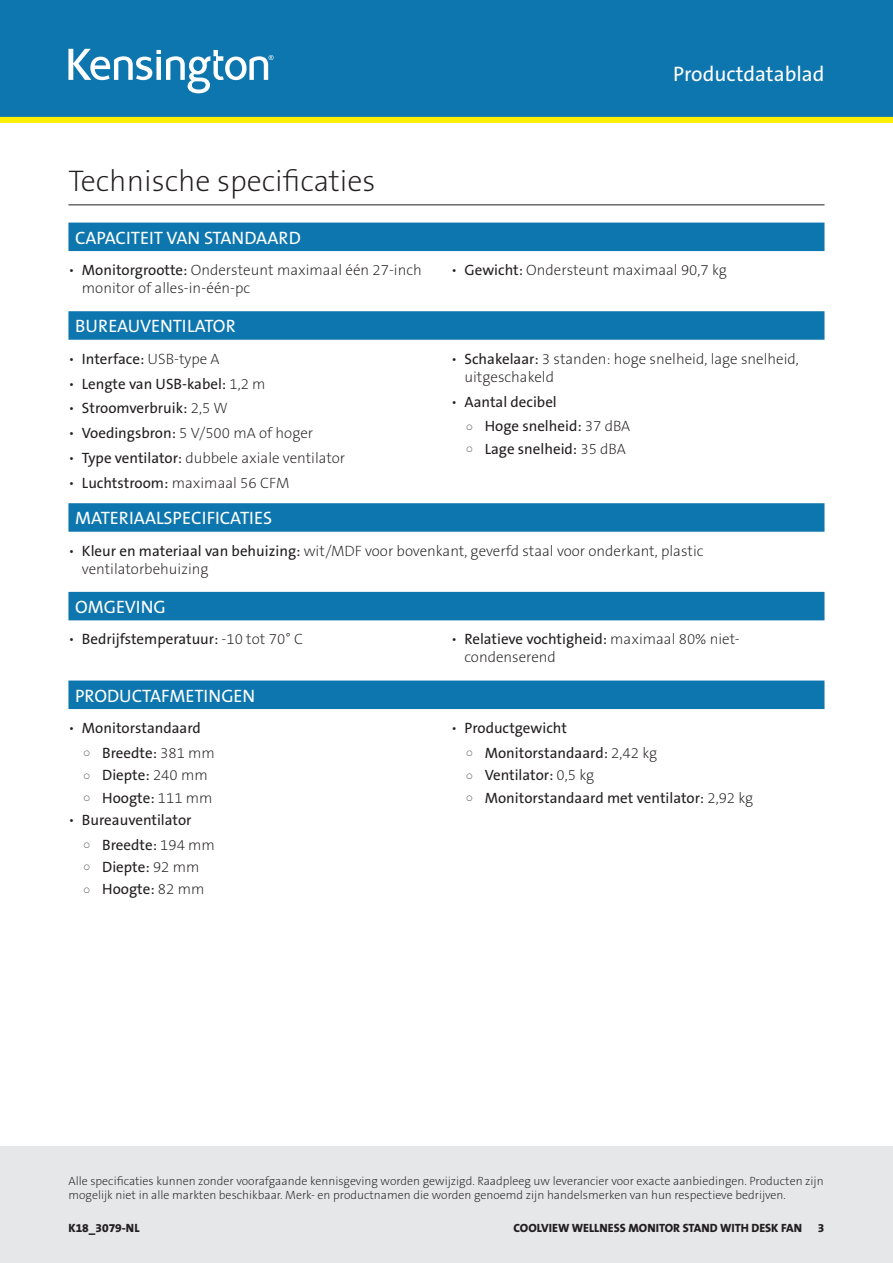
<style>
.page{position:relative;width:893px;height:1263px;background:#fff}
.page>*{position:absolute;margin:0;border:0;box-sizing:border-box;transform-origin:0 0}
.Main_Header_Black{font:30px "The Sans KENSINGTON2 XL";color:#231f20}
.t1{font:21px "The Sans KENSINGTON5 Rg";color:#fff}
.Blue_Bar_Header{font:18px "The Sans KENSINGTON5 Rg";color:#fff}
.t2{font:15px/18px "The Sans KENSINGTON2 XL";color:#231f20}
.t3{font:15px "The Sans KENSINGTON5 Rg";color:#231f20}
.t4{font:12px/14.4px "The Sans KENSINGTON2 XL";color:#231f20}
.t5{font:12px "The Sans KENSINGTON8 XB";color:#231f20}
.s1{font-family:"The Sans KENSINGTON5 Rg"}
.s2{font-family:"The Sans KENSINGTON2 XL"}
</style>
<div class="page">
<div style="left:0;top:0;width:893px;height:120px;background:#0e76ae"></div>
<svg style="left:68px;top:49px;width:206px;height:44px"></svg>
<div style="left:0;top:117px;width:893px;height:6px;background:#fcee01"></div>
<div style="left:0;top:1146px;width:893px;height:117px;background:#e6e7e9"></div>
<hr style="left:68px;top:204px;width:756px;height:1px;background:#231f20">
<div style="left:68px;top:223px;width:756px;height:28px;background:#0e76ae"></div>
<div style="left:68px;top:311px;width:756px;height:29px;background:#0e76ae"></div>
<div style="left:68px;top:503px;width:756px;height:29px;background:#0e76ae"></div>
<div style="left:68px;top:592px;width:756px;height:28px;background:#0e76ae"></div>
<div style="left:68px;top:680px;width:756px;height:29px;background:#0e76ae"></div>
<h2 class="t1" style="left:673px;top:63px;width:153px">Productdatablad</h2>
<p class="Main_Header_Black" style="left:68px;top:165px;width:309px">Technische specificaties</p>
<p class="Blue_Bar_Header" style="left:75px;top:228px;width:227px">CAPACITEIT VAN STANDAARD</p>
<p class="t2" style="left:82px;top:261px;width:341px;text-indent:-14px">• <span class="s1">Monitorgrootte:</span> Ondersteunt maximaal één 27-inch monitor of alles-in-één-pc</p>
<p class="t2" style="left:451px;top:261px;width:277px">• <span class="s1">Gewicht:</span> Ondersteunt maximaal 90,7 kg</p>
<p class="Blue_Bar_Header" style="left:75px;top:316px;width:162px">BUREAUVENTILATOR</p>
<p class="t2" style="left:68px;top:350px;width:153px">• <span class="s1">Interface:</span> USB-type A</p>
<p class="t3" style="left:68px;top:375px;width:199px"><span class="s2">•</span> Lengte van USB-kabel: <span class="s2">1,2 m</span></p>
<p class="t3" style="left:68px;top:400px;width:161px"><span class="s2">•</span> Stroomverbruik: <span class="s2">2,5 W</span></p>
<p class="t2" style="left:68px;top:424px;width:246px">• <span class="s1">Voedingsbron:</span> 5 V/500 mA of hoger</p>
<p class="t2" style="left:68px;top:449px;width:278px">• <span class="s1">Type ventilator:</span> dubbele axiale ventilator</p>
<p class="t2" style="left:68px;top:474px;width:223px">• <span class="s1">Luchtstroom:</span> maximaal 56 CFM</p>
<p class="t2" style="left:464px;top:350px;width:336px;text-indent:-14px">• <span class="s1">Schakelaar:</span> 3 standen: hoge snelheid, lage snelheid, uitgeschakeld</p>
<p class="t3" style="left:451px;top:393px;width:107px"><span class="s2">•</span> Aantal decibel</p>
<p class="t3" style="left:485px;top:418px;width:147px">Hoge snelheid: <span class="s2">37 dBA</span></p>
<p class="t3" style="left:485px;top:440px;width:143px">Lage snelheid: <span class="s2">35 dBA</span></p>
<p class="Blue_Bar_Header" style="left:75px;top:508px;width:199px">MATERIAALSPECIFICATIES</p>
<p class="t2" style="left:82px;top:542px;width:623px;text-indent:-14px">• <span class="s1">Kleur en materiaal van behuizing:</span> wit/MDF voor bovenkant, geverfd staal voor onderkant, plastic ventilatorbehuizing</p>
<p class="Blue_Bar_Header" style="left:75px;top:597px;width:92px">OMGEVING</p>
<p class="t3" style="left:68px;top:631px;width:236px"><span class="s2">•</span> Bedrijfstemperatuur: <span class="s2">-10 tot 70° C</span></p>
<p class="t2" style="left:464px;top:631px;width:277px;text-indent:-14px">• <span class="s1">Relatieve vochtigheid:</span> maximaal 80% niet&shy;condenserend</p>
<p class="Blue_Bar_Header" style="left:75px;top:686px;width:182px">PRODUCTAFMETINGEN</p>
<p class="t3" style="left:68px;top:720px;width:134px"><span class="s2">•</span> Monitorstandaard</p>
<p class="t3" style="left:102px;top:745px;width:114px">Breedte: <span class="s2">381 mm</span></p>
<p class="t3" style="left:102px;top:767px;width:107px">Diepte: <span class="s2">240 mm</span></p>
<p class="t3" style="left:102px;top:789px;width:112px">Hoogte: <span class="s2">111 mm</span></p>
<p class="t3" style="left:68px;top:812px;width:125px"><span class="s2">•</span> Bureauventilator</p>
<p class="t3" style="left:102px;top:836px;width:114px">Breedte: <span class="s2">194 mm</span></p>
<p class="t3" style="left:102px;top:859px;width:99px">Diepte: <span class="s2">92 mm</span></p>
<p class="t3" style="left:102px;top:881px;width:104px">Hoogte: <span class="s2">82 mm</span></p>
<p class="t3" style="left:451px;top:720px;width:117px"><span class="s2">•</span> Productgewicht</p>
<p class="t3" style="left:485px;top:745px;width:174px">Monitorstandaard: <span class="s2">2,42 kg</span></p>
<p class="t3" style="left:485px;top:767px;width:111px">Ventilator: <span class="s2">0,5 kg</span></p>
<p class="t3" style="left:485px;top:789px;width:270px">Monitorstandaard met ventilator: <span class="s2">2,92 kg</span></p>
<p class="t4" style="left:68px;top:1174px;width:757px">Alle specificaties kunnen zonder voorafgaande kennisgeving worden gewijzigd. Raadpleeg uw leverancier voor exacte aanbiedingen. Producten zijn mogelijk niet in alle markten beschikbaar. Merk- en productnamen die worden genoemd zijn handelsmerken van hun respectieve bedrijven.</p>
<p class="t5" style="left:68px;top:1221px;width:73px">K18_3079-NL</p>
<p class="t5" style="left:514px;top:1221px;width:290px">COOLVIEW WELLNESS MONITOR STAND WITH DESK FAN</p>
<p class="t5" style="left:818px;top:1221px;width:8px">3</p>
</div>
